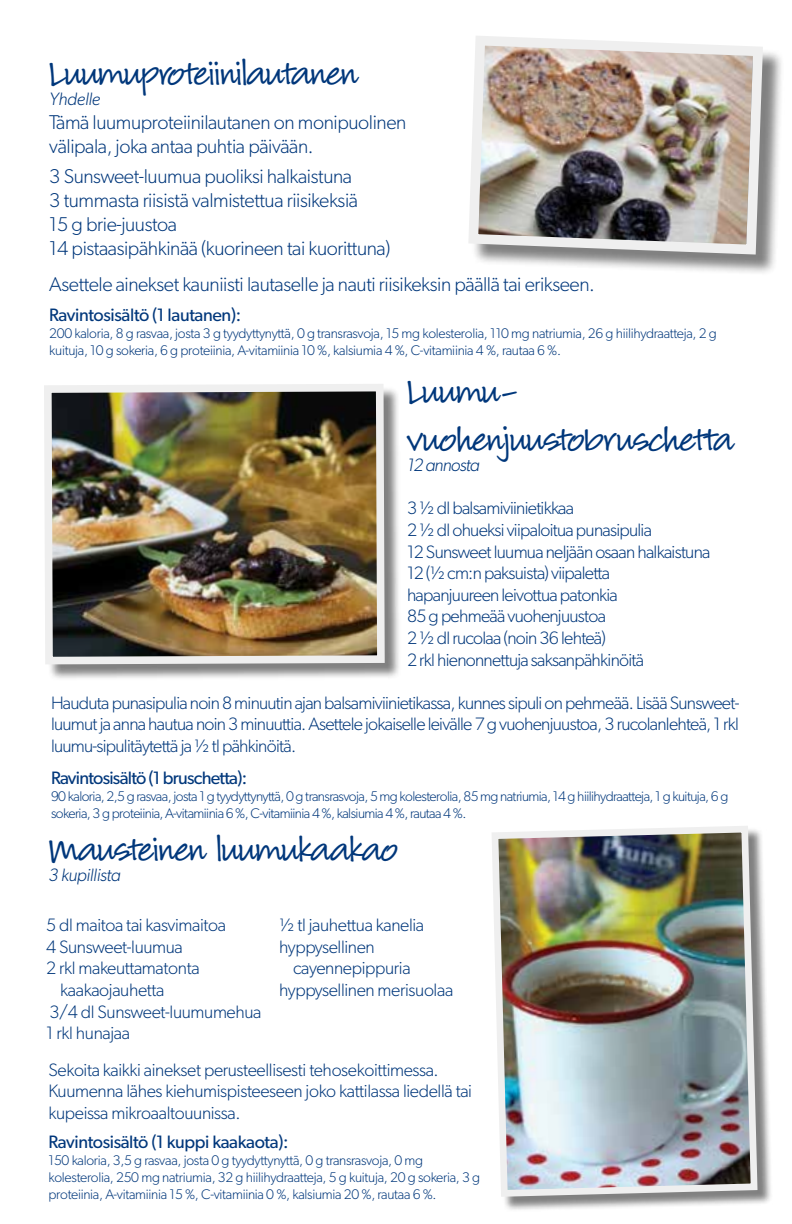
<style>
.page{position:relative;width:792px;height:1224px;background:#fff}
.page>*{position:absolute;margin:0;border:0;box-sizing:border-box;transform-origin:0 0}
.t1{font:40px/48px "Louisiana";letter-spacing:-.035em;color:#00377b}
.t2{font:300 20px/24px "Gibson";letter-spacing:-.02em;color:#00377b}
.t3{font:300 18px/21.6px "Gibson";letter-spacing:-.03em;color:#00377b}
.t4{font:18px "Gibson";letter-spacing:-.02em;color:#00377b}
.t5{font:18px "Gibson";letter-spacing:-.04em;color:#00377b}
.t6{font:italic 300 18px "Gibson";letter-spacing:-.02em;color:#00377b}
.t7{font:italic 300 18px "Gibson";letter-spacing:-.04em;color:#00377b}
.t8{font:300 14px/16.8px "Gibson";letter-spacing:-.02em;color:#00377b}
.t9{font:300 14px/16.8px "Gibson";letter-spacing:-.04em;color:#00377b}
</style>
<div class="page">
<div style="left:471px;top:39px;width:313px;height:237px;background:#000;opacity:.5"></div>
<img style="left:469px;top:36px;width:299px;height:224px">
<div style="left:47px;top:386px;width:355px;height:296px;background:#000;opacity:.5"></div>
<img style="left:44px;top:384px;width:345px;height:284px">
<div style="left:493px;top:828px;width:280px;height:384px;background:#000;opacity:.5"></div>
<img style="left:492px;top:826px;width:269px;height:374px">
<h1 class="t1" style="left:49px;top:54px;width:311px">Luumuproteiinilautanen</h1>
<p class="t6" style="left:49px;top:88px;width:53px">Yhdelle</p>
<p class="t2" style="left:49px;top:110px;width:359px">Tämä luumuproteiinilautanen on monipuolinen välipala, joka antaa puhtia päivään.</p>
<p class="t2" style="left:49px;top:164px;width:343px">3 Sunsweet-luumua puoliksi halkaistuna<br>3 tummasta riisistä valmistettua riisikeksiä<br>15 g brie-juustoa<br>14 pistaasipähkinää (kuorineen tai kuorittuna)</p>
<p class="t2" style="left:49px;top:272px;width:547px">Asettele ainekset kauniisti lautaselle ja nauti riisikeksin päällä tai erikseen.</p>
<p class="t4" style="left:49px;top:304px;width:193px">Ravintosisältö (1 lautanen):</p>
<p class="t8" style="left:49px;top:325px;width:669px">200 kaloria, 8 g rasvaa, josta 3 g tyydyttynyttä, 0 g transrasvoja, 15 mg kolesterolia, 110 mg natriumia, 26 g hiilihydraatteja, 2 g kuituja, 10 g sokeria, 6 g proteiinia, A-vitamiinia 10 %, kalsiumia 4 %, C-vitamiinia 4 %, rautaa 6 %.</p>
<h1 class="t1" style="left:407px;top:372px;width:329px">Luumu&shy;vuohenjuustobruschetta</h1>
<p class="t7" style="left:407px;top:454px;width:74px">12 annosta</p>
<p class="t3" style="left:407px;top:497px;width:305px">3 ½ dl balsamiviinietikkaa<br>2 ½ dl ohueksi viipaloitua punasipulia<br>12 Sunsweet luumua neljään osaan halkaistuna 12 (½ cm:n paksuista) viipaletta<br>hapanjuureen leivottua patonkia<br>85 g pehmeää vuohenjuustoa<br>2 ½ dl rucolaa (noin 36 lehteä)<br>2 rkl hienonnettuja saksanpähkinöitä</p>
<p class="t3" style="left:51px;top:692px;width:690px;text-align:justify">Hauduta punasipulia noin 8 minuutin ajan balsamiviinietikassa, kunnes sipuli on pehmeää. Lisää Sunsweet&shy;luumut ja anna hautua noin 3 minuuttia. Asettele jokaiselle leivälle 7 g vuohenjuustoa, 3 rucolanlehteä, 1 rkl luumu-sipulitäytettä ja ½ tl pähkinöitä.</p>
<p class="t5" style="left:51px;top:767px;width:198px">Ravintosisältö (1 bruschetta):</p>
<p class="t9" style="left:51px;top:788px;width:679px">90 kaloria, 2,5 g rasvaa, josta 1 g tyydyttynyttä, 0 g transrasvoja, 5 mg kolesterolia, 85 mg natriumia, 14 g hiilihydraatteja, 1 g kuituja, 6 g sokeria, 3 g proteiinia, A-vitamiinia 6 %, C-vitamiinia 4 %, kalsiumia 4 %, rautaa 4 %.</p>
<h1 class="t1" style="left:48px;top:830px;width:351px">Mausteinen luumukaakao</h1>
<p class="t6" style="left:48px;top:864px;width:74px">3 kupillista</p>
<p class="t3" style="left:46px;top:914px;width:181px">5 dl maitoa tai kasvimaitoa</p>
<p class="t3" style="left:46px;top:936px;width:138px">4 Sunsweet-luumua</p>
<p class="t3" style="left:46px;top:957px;width:155px">2 rkl makeuttamatonta</p>
<p class="t3" style="left:60px;top:979px;width:106px">kaakaojauhetta</p>
<p class="t3" style="left:49px;top:1000px;width:214px">3/4 dl Sunsweet-luumumehua</p>
<p class="t3" style="left:46px;top:1022px;width:85px">1 rkl hunajaa</p>
<p class="t3" style="left:279px;top:914px;width:147px">½ tl jauhettua kanelia hyppysellinen</p>
<p class="t3" style="left:279px;top:957px;width:176px;text-indent:14px">cayennepippuria hyppysellinen merisuolaa</p>
<p class="t3" style="left:48px;top:1058px;width:425px">Sekoita kaikki ainekset perusteellisesti tehosekoittimessa.<br>Kuumenna lähes kiehumispisteeseen joko kattilassa liedellä tai kupeissa mikroaaltouunissa.</p>
<p class="t4" style="left:48px;top:1131px;width:242px">Ravintosisältö (1 kuppi kaakaota):</p>
<p class="t8" style="left:48px;top:1152px;width:433px">150 kaloria, 3,5 g rasvaa, josta 0 g tyydyttynyttä, 0 g transrasvoja, 0 mg kolesterolia, 250 mg natriumia, 32 g hiilihydraatteja, 5 g kuituja, 20 g sokeria, 3 g proteiinia, A-vitamiinia 15 %, C-vitamiinia 0 %, kalsiumia 20 %, rautaa 6 %.</p>
</div>
